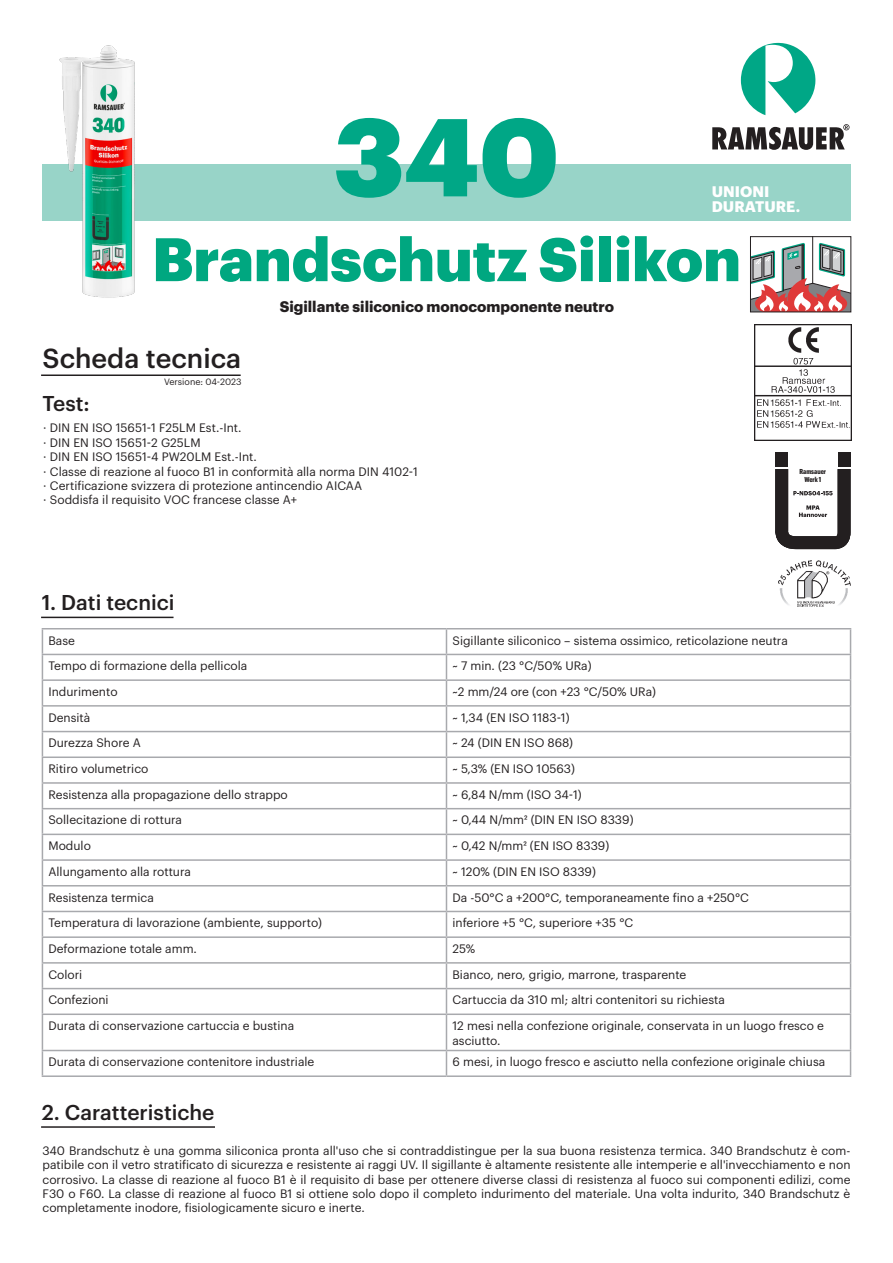
<style>
.page{position:relative;width:893px;height:1263px;background:#fff}
.page>*{position:absolute;margin:0;border:0;box-sizing:border-box;transform-origin:0 0}
.t1{font:900 108px "Graphik";color:#00a786}
.t2{font:900 60px "Graphik";color:#00a780}
.t3{font:500 27px "Graphik";color:#231f20}
.t4{font:500 21px "Graphik";color:#231f20}
.t5{font:700 15px "Graphik";color:#231f20}
.t6{font:700 15px "Graphik";color:#fff}
.t7{font:12px/14.4px "Graphik";color:#231f20}
.t8{font:9px "Graphik";color:#231f20}
.t9{font:700 7.05px/7.5px "Graphik Cond";color:#231f20;text-align:center}
</style>
<div class="page">
<div style="left:43px;top:164px;width:808px;height:57px;background:#98d4c8"></div>
<hr style="left:41px;top:374px;width:200px;height:2px;background:#231f20">
<hr style="left:42px;top:628px;width:404px;height:1px;background:#a8a9ad">
<hr style="left:446px;top:628px;width:405px;height:1px;background:#a8a9ad">
<hr style="left:42px;top:654px;width:404px;height:1px;background:#a8a9ad">
<hr style="left:446px;top:654px;width:405px;height:1px;background:#a8a9ad">
<hr style="left:42px;top:679px;width:404px;height:2px;background:#a8a9ad">
<hr style="left:446px;top:679px;width:405px;height:2px;background:#a8a9ad">
<hr style="left:42px;top:705px;width:404px;height:2px;background:#a8a9ad">
<hr style="left:446px;top:705px;width:405px;height:2px;background:#a8a9ad">
<hr style="left:42px;top:731px;width:404px;height:1px;background:#a8a9ad">
<hr style="left:446px;top:731px;width:405px;height:1px;background:#a8a9ad">
<hr style="left:42px;top:756px;width:404px;height:2px;background:#a8a9ad">
<hr style="left:446px;top:756px;width:405px;height:2px;background:#a8a9ad">
<hr style="left:42px;top:782px;width:404px;height:2px;background:#a8a9ad">
<hr style="left:446px;top:782px;width:405px;height:2px;background:#a8a9ad">
<hr style="left:42px;top:808px;width:404px;height:1px;background:#a8a9ad">
<hr style="left:446px;top:808px;width:405px;height:1px;background:#a8a9ad">
<hr style="left:42px;top:834px;width:404px;height:1px;background:#a8a9ad">
<hr style="left:446px;top:834px;width:405px;height:1px;background:#a8a9ad">
<hr style="left:42px;top:859px;width:404px;height:2px;background:#a8a9ad">
<hr style="left:446px;top:859px;width:405px;height:2px;background:#a8a9ad">
<hr style="left:42px;top:885px;width:404px;height:1px;background:#a8a9ad">
<hr style="left:446px;top:885px;width:405px;height:1px;background:#a8a9ad">
<hr style="left:42px;top:911px;width:404px;height:1px;background:#a8a9ad">
<hr style="left:446px;top:911px;width:405px;height:1px;background:#a8a9ad">
<hr style="left:42px;top:936px;width:404px;height:2px;background:#a8a9ad">
<hr style="left:446px;top:936px;width:405px;height:2px;background:#a8a9ad">
<hr style="left:42px;top:962px;width:404px;height:2px;background:#a8a9ad">
<hr style="left:446px;top:962px;width:405px;height:2px;background:#a8a9ad">
<hr style="left:42px;top:988px;width:404px;height:1px;background:#a8a9ad">
<svg style="left:42px;top:629px;width:1px;height:384px"></svg>
<hr style="left:446px;top:988px;width:405px;height:1px;background:#a8a9ad">
<svg style="left:446px;top:629px;width:1px;height:384px"></svg>
<svg style="left:850px;top:629px;width:1px;height:384px"></svg>
<hr style="left:42px;top:1013px;width:404px;height:2px;background:#a8a9ad">
<hr style="left:42px;top:1015px;width:1px;height:35px;background:#a8a9ad">
<hr style="left:446px;top:1013px;width:405px;height:2px;background:#a8a9ad">
<hr style="left:446px;top:1015px;width:1px;height:35px;background:#a8a9ad">
<hr style="left:850px;top:1015px;width:1px;height:35px;background:#a8a9ad">
<hr style="left:42px;top:1050px;width:404px;height:1px;background:#a8a9ad">
<svg style="left:42px;top:1051px;width:1px;height:24px"></svg>
<hr style="left:446px;top:1050px;width:405px;height:1px;background:#a8a9ad">
<svg style="left:446px;top:1051px;width:1px;height:24px"></svg>
<svg style="left:850px;top:1051px;width:1px;height:24px"></svg>
<hr style="left:42px;top:1075px;width:404px;height:2px;background:#a8a9ad">
<hr style="left:446px;top:1075px;width:405px;height:2px;background:#a8a9ad">
<hr style="left:41px;top:1126px;width:174px;height:2px;background:#231f20">
<hr style="left:41px;top:617px;width:133px;height:1px;background:#231f20">
<img style="left:42px;top:45px;width:93px;height:253px">
<svg style="left:712px;top:124px;width:137px;height:26px"></svg>
<svg style="left:741px;top:43px;width:75px;height:72px"></svg>
<img style="left:778px;top:561px;width:72px;height:46px">
<hr style="left:812px;top:237px;width:1px;height:46px;background:#231f20">
<svg style="left:752px;top:243px;width:97px;height:67px"></svg>
<div style="left:750px;top:236px;width:101px;height:76px;border:1px solid #231f20"></div>
<div style="left:838px;top:452px;width:12px;height:14px;background:#231f20"></div>
<div style="left:775px;top:452px;width:13px;height:14px;background:#231f20"></div>
<svg style="left:775px;top:469px;width:75px;height:80px"></svg>
<img style="left:755px;top:324px;width:96px;height:117px">
<p class="t1" style="left:333px;top:73px;width:227px">340</p>
<p class="t2" style="left:152px;top:213px;width:590px">Brandschutz Silikon</p>
<p class="t6" style="left:712px;top:180px;width:59px">UNIONI</p>
<p class="t6" style="left:712px;top:195px;width:90px">DURATURE.</p>
<p class="t3" style="left:43px;top:338px;width:200px">Scheda tecnica</p>
<p class="t4" style="left:43px;top:387px;width:49px">Test:</p>
<p class="t8" style="left:164px;top:375px;width:79px">Versione: 04-2023</p>
<p class="t5" style="left:280px;top:295px;width:336px">Sigillante siliconico monocomponente neutro</p>
<p class="t7" style="left:43px;top:420px;width:200px">· DIN EN ISO 15651-1 F25LM Est.-Int.</p>
<p class="t7" style="left:43px;top:434px;width:159px">· DIN EN ISO 15651-2 G25LM</p>
<p class="t7" style="left:43px;top:448px;width:215px">· DIN EN ISO 15651-4 PW20LM Est.-Int.</p>
<p class="t7" style="left:43px;top:463px;width:376px">· Classe di reazione al fuoco B1 in conformità alla norma DIN 4102-1</p>
<p class="t7" style="left:43px;top:477px;width:321px">· Certificazione svizzera di protezione antincendio AICAA</p>
<p class="t7" style="left:43px;top:492px;width:255px">· Soddisfa il requisito VOC francese classe A+</p>
<p class="t4" style="left:42px;top:587px;width:134px">1. Dati tecnici</p>
<p class="t9" style="left:800px;top:467px;width:28px">Ramsauer<br>Werk 1</p>
<p class="t7" style="left:48px;top:632px;width:28px">Base</p>
<p class="t7" style="left:452px;top:632px;width:337px">Sigillante siliconico – sistema ossimico, reticolazione neutra</p>
<p class="t7" style="left:48px;top:658px;width:200px">Tempo di formazione della pellicola</p>
<p class="t7" style="left:452px;top:658px;width:141px">~ 7 min. (23 °C/50% URa)</p>
<p class="t7" style="left:48px;top:683px;width:71px">Indurimento</p>
<p class="t7" style="left:452px;top:683px;width:205px">~2 mm/24 ore (con +23 °C/50% URa)</p>
<p class="t7" style="left:48px;top:709px;width:43px">Densità</p>
<p class="t7" style="left:452px;top:709px;width:119px">~ 1,34 (EN ISO 1183-1)</p>
<p class="t7" style="left:48px;top:735px;width:94px">Durezza Shore A</p>
<p class="t7" style="left:452px;top:735px;width:122px">~ 24 (DIN EN ISO 868)</p>
<p class="t7" style="left:48px;top:760px;width:102px">Ritiro volumetrico</p>
<p class="t7" style="left:452px;top:760px;width:124px">~ 5,3% (EN ISO 10563)</p>
<p class="t7" style="left:48px;top:786px;width:241px">Resistenza alla propagazione dello strappo</p>
<p class="t7" style="left:452px;top:786px;width:131px">~ 6,84 N/mm (ISO 34-1)</p>
<p class="t7" style="left:48px;top:812px;width:135px">Sollecitazione di rottura</p>
<p class="t7" style="left:452px;top:812px;width:183px">~ 0,44 N/mm² (DIN EN ISO 8339)</p>
<p class="t7" style="left:48px;top:838px;width:44px">Modulo</p>
<p class="t7" style="left:452px;top:838px;width:158px">~ 0,42 N/mm² (EN ISO 8339)</p>
<p class="t7" style="left:48px;top:863px;width:144px">Allungamento alla rottura</p>
<p class="t7" style="left:452px;top:863px;width:145px">~ 120% (DIN EN ISO 8339)</p>
<p class="t7" style="left:48px;top:889px;width:107px">Resistenza termica</p>
<p class="t7" style="left:452px;top:889px;width:298px">Da -50°C a +200°C, temporaneamente fino a +250°C</p>
<p class="t7" style="left:48px;top:915px;width:275px">Temperatura di lavorazione (ambiente, supporto)</p>
<p class="t7" style="left:452px;top:915px;width:182px">inferiore +5 °C, superiore +35 °C</p>
<p class="t7" style="left:48px;top:940px;width:150px">Deformazione totale amm.</p>
<p class="t7" style="left:452px;top:940px;width:24px">25%</p>
<p class="t7" style="left:48px;top:966px;width:35px">Colori</p>
<p class="t7" style="left:452px;top:966px;width:235px">Bianco, nero, grigio, marrone, trasparente</p>
<p class="t7" style="left:48px;top:992px;width:62px">Confezioni</p>
<p class="t7" style="left:452px;top:992px;width:274px">Cartuccia da 310 ml; altri contenitori su richiesta</p>
<p class="t7" style="left:48px;top:1017px;width:247px">Durata di conservazione cartuccia e bustina</p>
<p class="t7" style="left:452px;top:1017px;width:373px">12 mesi nella confezione originale, conservata in un luogo fresco e asciutto.</p>
<p class="t7" style="left:48px;top:1054px;width:267px">Durata di conservazione contenitore industriale</p>
<p class="t7" style="left:452px;top:1054px;width:374px">6 mesi, in luogo fresco e asciutto nella confezione originale chiusa</p>
<p class="t4" style="left:42px;top:1096px;width:174px">2. Caratteristiche</p>
<p class="t7" style="left:43px;top:1142px;width:809px;text-align:justify">340 Brandschutz è una gomma siliconica pronta all'uso che si contraddistingue per la sua buona resistenza termica. 340 Brandschutz è com&shy;patibile con il vetro stratificato di sicurezza e resistente ai raggi UV. Il sigillante è altamente resistente alle intemperie e all'invecchiamento e non corrosivo. La classe di reazione al fuoco B1 è il requisito di base per ottenere diverse classi di resistenza al fuoco sui componenti edilizi, come F30 o F60. La classe di reazione al fuoco B1 si ottiene solo dopo il completo indurimento del materiale. Una volta indurito, 340 Brandschutz è completamente inodore, fisiologicamente sicuro e inerte.</p>
</div>
